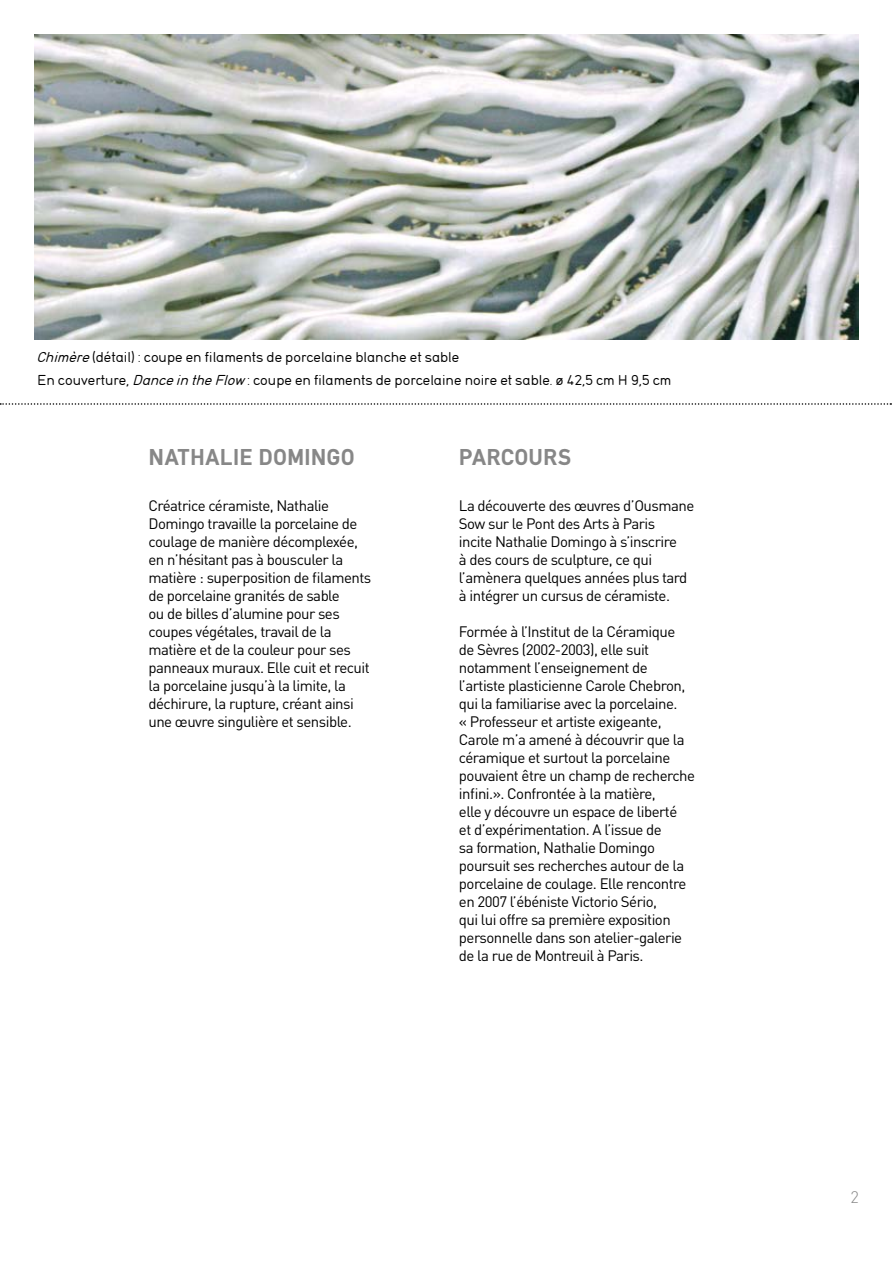
<style>
.page{position:relative;width:893px;height:1263px;background:#fff}
.page>*{position:absolute;margin:0;border:0;box-sizing:border-box;transform-origin:0 0}
.t1{font:700 24px "DIN Mittel EF";letter-spacing:.01em;color:#878787}
.t2{font:300 16.5px "DIN";color:#878787}
.t3{font:15px/18px "DIN";letter-spacing:-.035em;color:#000}
.t4{font:13.5px/23px "DIN17 SB";color:#000}
.s1{font-style:italic}
</style>
<div class="page">
<svg style="left:0;top:403px;width:891px;height:2px"></svg>
<img style="left:34px;top:34px;width:825px;height:306px">
<p class="t4" style="left:37px;top:345px;width:636px"><span class="s1">Chimère</span>(détail) : coupe en filaments de porcelaine blanche et sable<br>En couverture, <span class="s1">Dancein theFlow</span> : coupe en filaments de porcelaine noire et sable. ø 42,5 cm H 9,5 cm</p>
<h1 class="t1" style="left:148px;top:443px;width:208px">NATHALIE DOMINGO</h1>
<p class="t3" style="left:148px;top:496px;width:224px">Créatrice céramiste, Nathalie Domingo travaille la porcelaine de coulage de manière décomplexée, en n’hésitant pas à bousculer la matière : superposition de filaments de porcelaine granités de sable<br>ou de billes d’alumine pour ses coupes végétales, travail de la matière et de la couleur pour ses panneaux muraux. Elle cuit et recuit la porcelaine jusqu’à la limite, la déchirure, la rupture, créant ainsi une œuvre singulière et sensible.</p>
<h1 class="t1" style="left:459px;top:443px;width:114px">PARCOURS</h1>
<p class="t3" style="left:459px;top:496px;width:237px">La découverte des œuvres d’Ousmane Sow sur le Pont des Arts à Paris<br>incite Nathalie Domingo à s’inscrire<br>à des cours de sculpture, ce qui l’amènera quelques années plus tard à intégrer un cursus de céramiste.</p>
<p class="t3" style="left:459px;top:622px;width:238px">Formée à l’Institut de la Céramique<br>de Sèvres (2002-2003), elle suit notamment l’enseignement de l’artiste plasticienne Carole Chebron, qui la familiarise avec la porcelaine.<br>« Professeur et artiste exigeante, Carole m’a amené à découvrir que la céramique et surtout la porcelaine pouvaient être un champ de recherche infini.». Confrontée à la matière,<br>elle y découvre un espace de liberté<br>et d’expérimentation. A l’issue de<br>sa formation, Nathalie Domingo poursuit ses recherches autour de la porcelaine de coulage. Elle rencontre en 2007 l’ébéniste Victorio Sério,<br>qui lui offre sa première exposition personnelle dans son atelier-galerie de la rue de Montreuil à Paris.</p>
<p class="t2" style="left:850px;top:1187px;width:10px">2</p>
</div>
